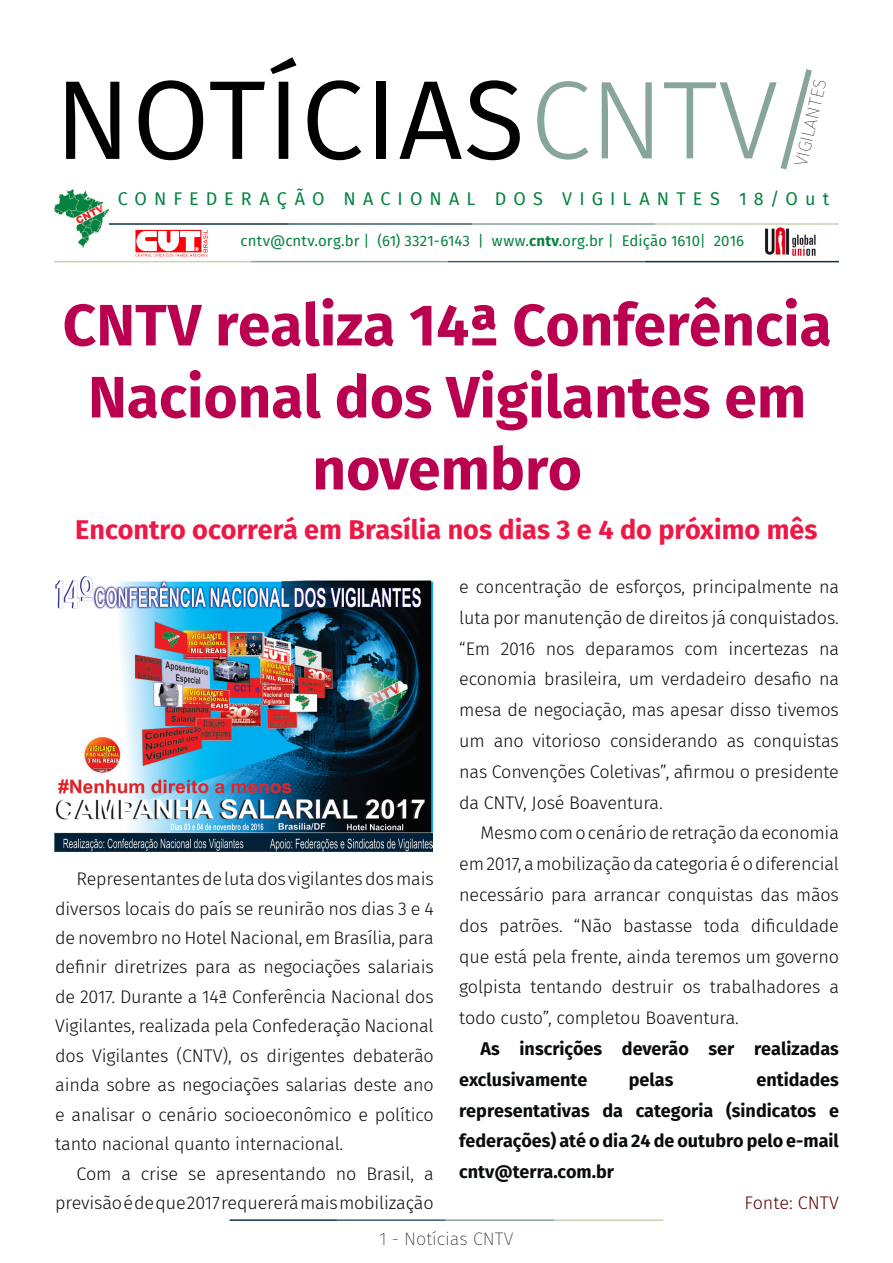
<style>
.page{position:relative;width:893px;height:1263px;background:#fff}
.page>*{position:absolute;margin:0;border:0;box-sizing:border-box;transform-origin:0 0}
.t1{font:112.2px "Fira Sans";letter-spacing:.01em;color:#000}
.t2{font:700 58.5px/72px "Fira Sans";color:#ba0150;text-align:center}
.t3{font:700 27px "Fira Sans";color:#ed1845}
.t4{font:300 18.15px/30.8px "Fira Sans";letter-spacing:-.01em;color:#080d0b;text-align:justify}
.t5{font:700 18.15px/30.8px "Fira Sans";color:#080d0b}
.t6{font:300 18.15px "Fira Sans";color:#5d0000}
.t7{font:18px "Fira Sans";letter-spacing:.395em;color:#068241}
.t8{font:200 18px "Fira Sans";color:#231f20}
.t9{font:100 18px "Fira Sans";color:#000001}
.t10{font:15px "Fira Sans";letter-spacing:.005em;color:#068241}
.s1{font-weight:300;font-size:111px;color:#87a59a}
.s2{font-weight:700}
</style>
<div class="page">
<hr style="left:230px;top:1219px;width:107px;height:2px;background:#0e323f">
<hr style="left:337px;top:1219px;width:109px;height:2px;background:#3a5f6d">
<hr style="left:446px;top:1219px;width:109px;height:2px;background:#87a59a">
<hr style="left:555px;top:1219px;width:108px;height:2px;background:#c6d5b7">
<img style="left:135px;top:229px;width:73px;height:28px">
<img style="left:764px;top:227px;width:54px;height:34px">
<hr style="left:108px;top:223px;width:181px;height:2px;background:#0e323f">
<hr style="left:289px;top:223px;width:183px;height:2px;background:#3a5f6d">
<hr style="left:472px;top:223px;width:184px;height:2px;background:#87a59a">
<hr style="left:656px;top:223px;width:183px;height:2px;background:#c6d5b7">
<hr style="left:645px;top:261px;width:194px;height:1px;background:#0e323f">
<hr style="left:448px;top:261px;width:197px;height:1px;background:#3a5f6d">
<hr style="left:251px;top:261px;width:197px;height:1px;background:#87a59a">
<hr style="left:54px;top:261px;width:197px;height:1px;background:#c6d5b7">
<img style="left:54px;top:190px;width:54px;height:57px">
<img style="left:54px;top:576px;width:378px;height:276px">
<p class="t1" style="left:55px;top:36px;width:772px">NOTÍCIAS<span class="s1">CNTV/</span></p>
<p class="t9" style="left:788px;top:163px;width:90px;rotate:-77deg">VIGILANTES</p>
<p class="t7" style="left:118px;top:185px;width:713px">CONFEDERAÇÃO NACIONAL DOS VIGILANTES 18/Out</p>
<p class="t10" style="left:240px;top:230px;width:505px">cntv@cntv.org.br | (61) 3321-6143 | www.<span class="s2">cntv</span>.org.br | Edição 1610| 2016</p>
<p class="t2" style="left:63px;top:285px;width:770px">CNTV realiza 14ª Conferência<br>Nacional dos Vigilantes em novembro</p>
<p class="t3" style="left:75px;top:507px;width:744px">Encontro ocorrerá em Brasília nos dias 3 e 4 do próximo mês</p>
<p class="t4" style="left:459px;top:571px;width:381px">e concentração de esforços, principalmente na luta por manutenção de direitos já conquistados. “Em 2016 nos deparamos com incertezas na economia brasileira, um verdadeiro desafio na mesa de negociação, mas apesar disso tivemos um ano vitorioso considerando as conquistas nas Convenções Coletivas”, afirmou o presidente da CNTV, José Boaventura.</p>
<p class="t4" style="left:459px;top:818px;width:381px;text-indent:21px">Mesmo com o cenário de retração da economia em 2017, a mobilização da categoria é o diferencial necessário para arrancar conquistas das mãos dos patrões. “Não bastasse toda dificuldade que está pela frente, ainda teremos um governo golpista tentando destruir os trabalhadores a todo custo”, completou Boaventura.</p>
<p class="t5" style="left:459px;top:1032px;width:381px;text-indent:21px">As inscrições deverão ser realizadas exclusivamente</p>
<p class="t4" style="left:55px;top:864px;width:380px;line-height:29.4px;text-indent:21px">Representantes de luta dos vigilantes dos mais diversos locais do país se reunirão nos dias 3 e 4 de novembro no Hotel Nacional, em Brasília, para definir diretrizes para as negociações salariais de 2017. Durante a 14ª Conferência Nacional dos Vigilantes, realizada pela Confederação Nacional dos Vigilantes (CNTV), os dirigentes debaterão ainda sobre as negociações salarias deste ano e analisar o cenário socioeconômico e político tanto nacional quanto internacional.</p>
<p class="t4" style="left:55px;top:1158px;width:380px;line-height:29.4px;text-align:right">Com a crise se apresentando no Brasil, a previsão é de que 2017 requererá mais mobilização</p>
<p class="t5" style="left:459px;top:1063px;width:381px;text-align:justify;text-indent:297px">entidades representativas da categoria (sindicatos e federações) até o dia 24 de outubro pelo e-mail cntv@terra.com.br</p>
<p class="t6" style="left:744px;top:1190px;width:96px">Fonte: CNTV</p>
<p class="t5" style="left:629px;top:1063px;width:46px">pelas</p>
<p class="t8" style="left:380px;top:1226px;width:135px">1 - Notícias CNTV</p>
</div>
